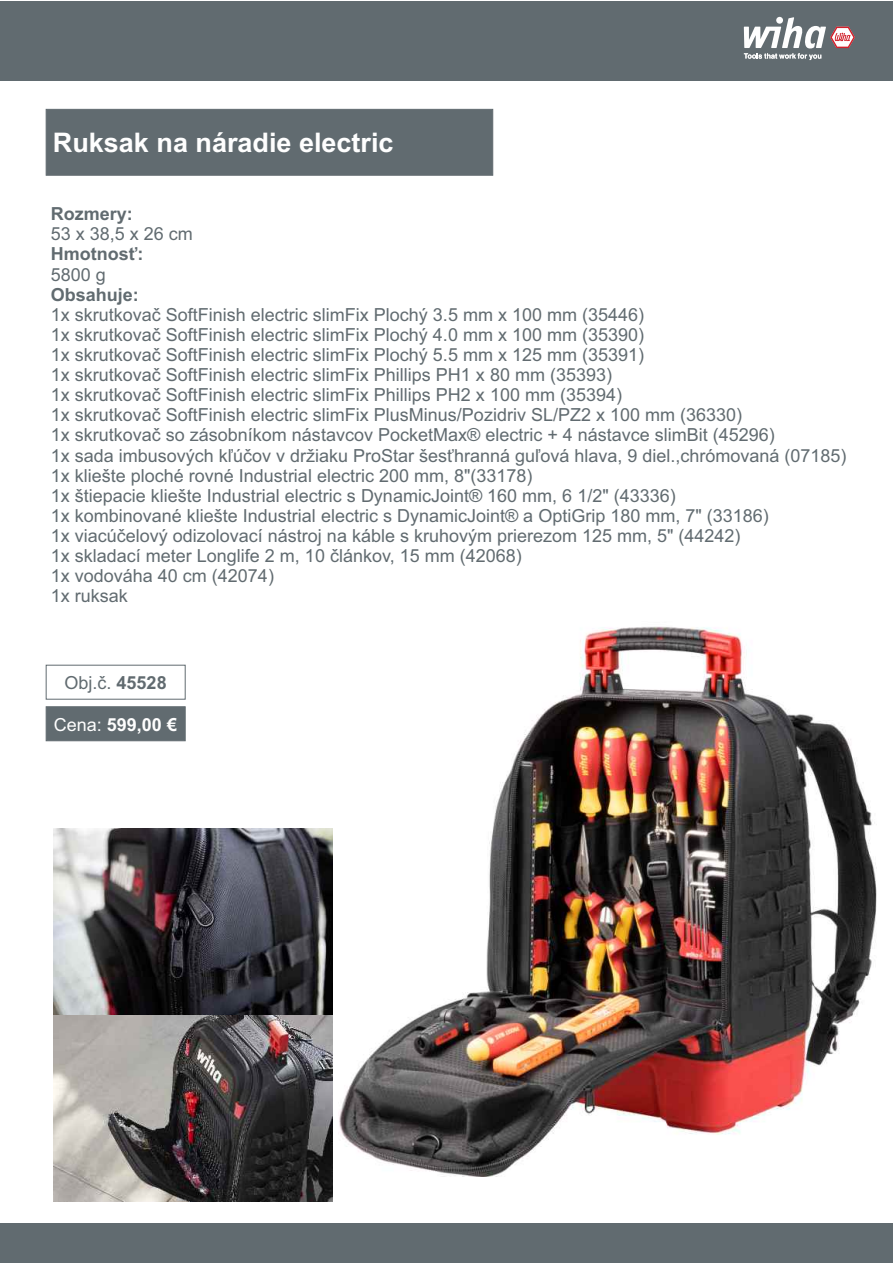
<style>
.page{position:relative;width:893px;height:1263px;background:#fff}
.page>*{position:absolute;margin:0;border:0;box-sizing:border-box;transform-origin:0 0}
.t1{font:700 27px "Arial";color:#fefefe}
.t2{font:18px/20.1px "Arial";color:#616b70}
.t3{font:700 18px "Arial";color:#616b70}
.t4{font:700 18px "Arial";color:#fefefe}
.s1{font-weight:700}
.s2{font-weight:400}
</style>
<div class="page">
<img style="left:339px;top:626px;width:538px;height:550px">
<div style="left:0;top:1px;width:893px;height:80px;background:#616b70"></div>
<div style="left:0;top:1223px;width:893px;height:40px;background:#616b70"></div>
<svg style="left:744px;top:17px;width:111px;height:43px"></svg>
<div style="left:45px;top:108px;width:449px;height:68px;background:#616b70"></div>
<div style="left:46px;top:665px;width:140px;height:35px;border:1px solid #616b70"></div>
<svg style="left:45px;top:706px;width:141px;height:36px;background:#666f74"></svg>
<img style="left:53px;top:828px;width:280px;height:373px">
<h1 class="t1" style="left:53px;top:132px;width:342px">Ruksak na náradie electric</h1>
<p class="t3" style="left:51px;top:207px;width:84px">Rozmery:</p>
<p class="t2" style="left:51px;top:226px;width:144px">53 x 38,5 x 26 cm</p>
<p class="t3" style="left:51px;top:247px;width:94px">Hmotnosť:</p>
<p class="t2" style="left:51px;top:266px;width:57px">5800 g</p>
<p class="t3" style="left:51px;top:288px;width:90px">Obsahuje:</p>
<p class="t2" style="left:51px;top:306px;width:797px">1x skrutkovač SoftFinish electric slimFix Plochý 3.5 mm x 100 mm (35446)<br>1x skrutkovač SoftFinish electric slimFix Plochý 4.0 mm x 100 mm (35390)<br>1x skrutkovač SoftFinish electric slimFix Plochý 5.5 mm x 125 mm (35391)<br>1x skrutkovač SoftFinish electric slimFix Phillips PH1 x 80 mm (35393)<br>1x skrutkovač SoftFinish electric slimFix Phillips PH2 x 100 mm (35394)<br>1x skrutkovač SoftFinish electric slimFix PlusMinus/Pozidriv SL/PZ2 x 100 mm (36330)<br>1x skrutkovač so zásobníkom nástavcov PocketMax® electric + 4 nástavce slimBit (45296)<br>1x sada imbusových kľúčov v držiaku ProStar šesťhranná guľová hlava, 9 diel.,chrómovaná (07185)<br>1x kliešte ploché rovné Industrial electric 200 mm, 8"(33178)<br>1x štiepacie kliešte Industrial electric s DynamicJoint® 160 mm, 6 1/2" (43336)<br>1x kombinované kliešte Industrial electric s DynamicJoint® a OptiGrip 180 mm, 7" (33186)<br>1x viacúčelový odizolovací nástroj na káble s kruhovým prierezom 125 mm, 5" (44242)<br>1x skladací meter Longlife 2 m, 10 článkov, 15 mm (42068)<br>1x vodováha 40 cm (42074)<br>1x ruksak</p>
<p class="t2" style="left:65px;top:674px;width:104px">Obj.č. <span class="s1">45528</span></p>
<p class="t4" style="left:54px;top:717px;width:125px"><span class="s2">Cena:</span> 599,00 €</p>
</div>
